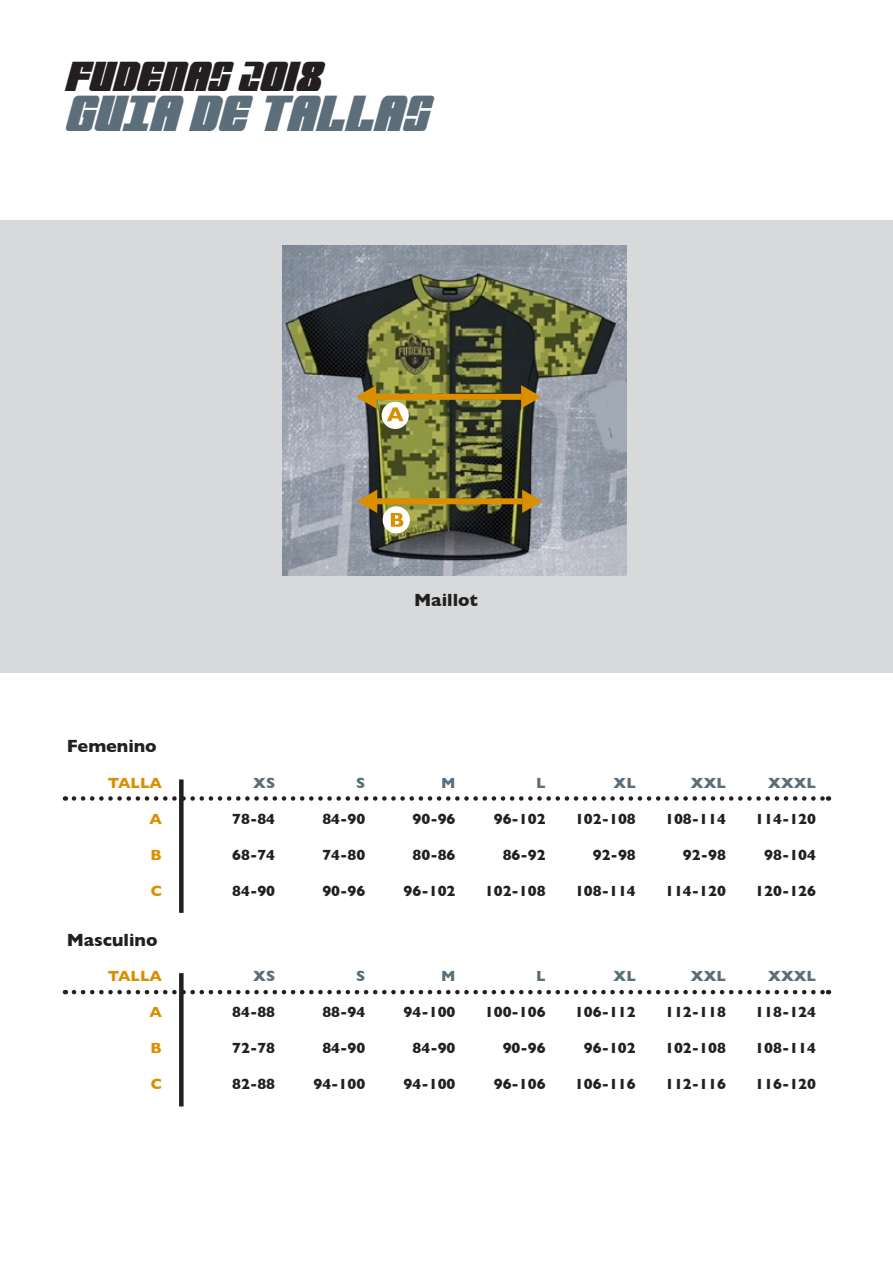
<style>
.page{position:relative;width:893px;height:1263px;background:#fff}
.page>*{position:absolute;margin:0;border:0;box-sizing:border-box;transform-origin:0 0}
.t1{font:italic 43.5px "Mobile Infantry";color:#5b6e79}
.t2{font:italic 36px "Mobile Infantry";color:#231f20}
.t3{font:700 18px "Gill Sans";color:#231f20}
.t4{font:700 15px "Gill Sans";color:#231f20}
.t5{font:700 15px "Gill Sans";color:#5b6e79}
.t6{font:700 15px "Gill Sans";letter-spacing:-.005em;color:#da8f00}
</style>
<div class="page">
<div style="left:0;top:220px;width:893px;height:453px;background:#d8d9db"></div>
<img style="left:282px;top:246px;width:345px;height:330px">
<div style="left:179px;top:779px;width:5px;height:134px;background:#231f20"></div>
<svg style="left:74px;top:796px;width:755px;height:5px"></svg>
<div style="left:179px;top:973px;width:5px;height:133px;background:#231f20"></div>
<svg style="left:74px;top:990px;width:755px;height:4px"></svg>
<div style="left:382px;top:402px;width:27px;height:27px;background:#fff;border-radius:50%"></div>
<div style="left:372px;top:394px;width:149px;height:6px;background:#da8f00"></div>
<svg style="left:387px;top:407px;width:17px;height:14px"></svg>
<svg style="left:356px;top:385px;width:20px;height:23px"></svg>
<svg style="left:521px;top:385px;width:20px;height:23px"></svg>
<div style="left:383px;top:506px;width:27px;height:27px;background:#fff;border-radius:50%"></div>
<div style="left:373px;top:498px;width:149px;height:6px;background:#da8f00"></div>
<svg style="left:357px;top:490px;width:20px;height:23px"></svg>
<svg style="left:522px;top:490px;width:20px;height:23px"></svg>
<svg style="left:391px;top:513px;width:12px;height:14px"></svg>
<h2 class="t2" style="left:64px;top:55px;width:258px">FUDENAS 2018</h2>
<h1 class="t1" style="left:64px;top:88px;width:364px">GUIA DE TALLAS</h1>
<p class="t3" style="left:67px;top:736px;width:92px">Femenino</p>
<p class="t6" style="left:108px;top:774px;width:55px">TALLA</p>
<p class="t6" style="left:149px;top:810px;width:14px">A</p>
<p class="t6" style="left:151px;top:846px;width:13px">B</p>
<p class="t6" style="left:151px;top:882px;width:13px">C</p>
<p class="t3" style="left:67px;top:929px;width:92px">Masculino</p>
<p class="t6" style="left:108px;top:967px;width:55px">TALLA</p>
<p class="t6" style="left:149px;top:1003px;width:14px">A</p>
<p class="t6" style="left:151px;top:1039px;width:13px">B</p>
<p class="t6" style="left:151px;top:1075px;width:13px">C</p>
<p class="t3" style="left:414px;top:590px;width:66px">Maillot</p>
<p class="t5" style="left:253px;top:774px;width:23px">XS</p>
<p class="t4" style="left:232px;top:810px;width:44px">78-84</p>
<p class="t4" style="left:232px;top:846px;width:44px">68-74</p>
<p class="t4" style="left:232px;top:882px;width:44px">84-90</p>
<p class="t5" style="left:253px;top:967px;width:23px">XS</p>
<p class="t4" style="left:232px;top:1003px;width:44px">84-88</p>
<p class="t4" style="left:232px;top:1039px;width:44px">72-78</p>
<p class="t4" style="left:232px;top:1075px;width:44px">82-88</p>
<p class="t5" style="left:356px;top:774px;width:11px">S</p>
<p class="t4" style="left:322px;top:810px;width:44px">84-90</p>
<p class="t4" style="left:322px;top:846px;width:44px">74-80</p>
<p class="t4" style="left:322px;top:882px;width:44px">90-96</p>
<p class="t5" style="left:356px;top:967px;width:11px">S</p>
<p class="t4" style="left:322px;top:1003px;width:44px">88-94</p>
<p class="t4" style="left:322px;top:1039px;width:44px">84-90</p>
<p class="t4" style="left:313px;top:1075px;width:53px">94-100</p>
<p class="t5" style="left:441px;top:774px;width:16px">M</p>
<p class="t4" style="left:412px;top:810px;width:44px">90-96</p>
<p class="t4" style="left:412px;top:846px;width:44px">80-86</p>
<p class="t4" style="left:404px;top:882px;width:53px">96-102</p>
<p class="t5" style="left:441px;top:967px;width:16px">M</p>
<p class="t4" style="left:404px;top:1003px;width:53px">94-100</p>
<p class="t4" style="left:412px;top:1039px;width:44px">84-90</p>
<p class="t4" style="left:404px;top:1075px;width:53px">94-100</p>
<p class="t5" style="left:536px;top:774px;width:11px">L</p>
<p class="t4" style="left:494px;top:810px;width:53px">96-102</p>
<p class="t4" style="left:503px;top:846px;width:44px">86-92</p>
<p class="t4" style="left:485px;top:882px;width:62px">102-108</p>
<p class="t5" style="left:536px;top:967px;width:11px">L</p>
<p class="t4" style="left:485px;top:1003px;width:62px">100-106</p>
<p class="t4" style="left:503px;top:1039px;width:44px">90-96</p>
<p class="t4" style="left:494px;top:1075px;width:53px">96-106</p>
<p class="t5" style="left:613px;top:774px;width:24px">XL</p>
<p class="t4" style="left:575px;top:810px;width:62px">102-108</p>
<p class="t4" style="left:593px;top:846px;width:44px">92-98</p>
<p class="t4" style="left:575px;top:882px;width:62px">108-114</p>
<p class="t5" style="left:613px;top:967px;width:24px">XL</p>
<p class="t4" style="left:575px;top:1003px;width:62px">106-112</p>
<p class="t4" style="left:584px;top:1039px;width:53px">96-102</p>
<p class="t4" style="left:575px;top:1075px;width:62px">106-116</p>
<p class="t5" style="left:691px;top:774px;width:37px">XXL</p>
<p class="t4" style="left:665px;top:810px;width:62px">108-114</p>
<p class="t4" style="left:683px;top:846px;width:44px">92-98</p>
<p class="t4" style="left:665px;top:882px;width:62px">114-120</p>
<p class="t5" style="left:691px;top:967px;width:37px">XXL</p>
<p class="t4" style="left:665px;top:1003px;width:62px">112-118</p>
<p class="t4" style="left:665px;top:1039px;width:62px">102-108</p>
<p class="t4" style="left:665px;top:1075px;width:62px">112-116</p>
<p class="t5" style="left:768px;top:774px;width:49px">XXXL</p>
<p class="t4" style="left:755px;top:810px;width:62px">114-120</p>
<p class="t4" style="left:764px;top:846px;width:53px">98-104</p>
<p class="t4" style="left:755px;top:882px;width:62px">120-126</p>
<p class="t5" style="left:768px;top:967px;width:49px">XXXL</p>
<p class="t4" style="left:755px;top:1003px;width:62px">118-124</p>
<p class="t4" style="left:755px;top:1039px;width:62px">108-114</p>
<p class="t4" style="left:755px;top:1075px;width:62px">116-120</p>
</div>
